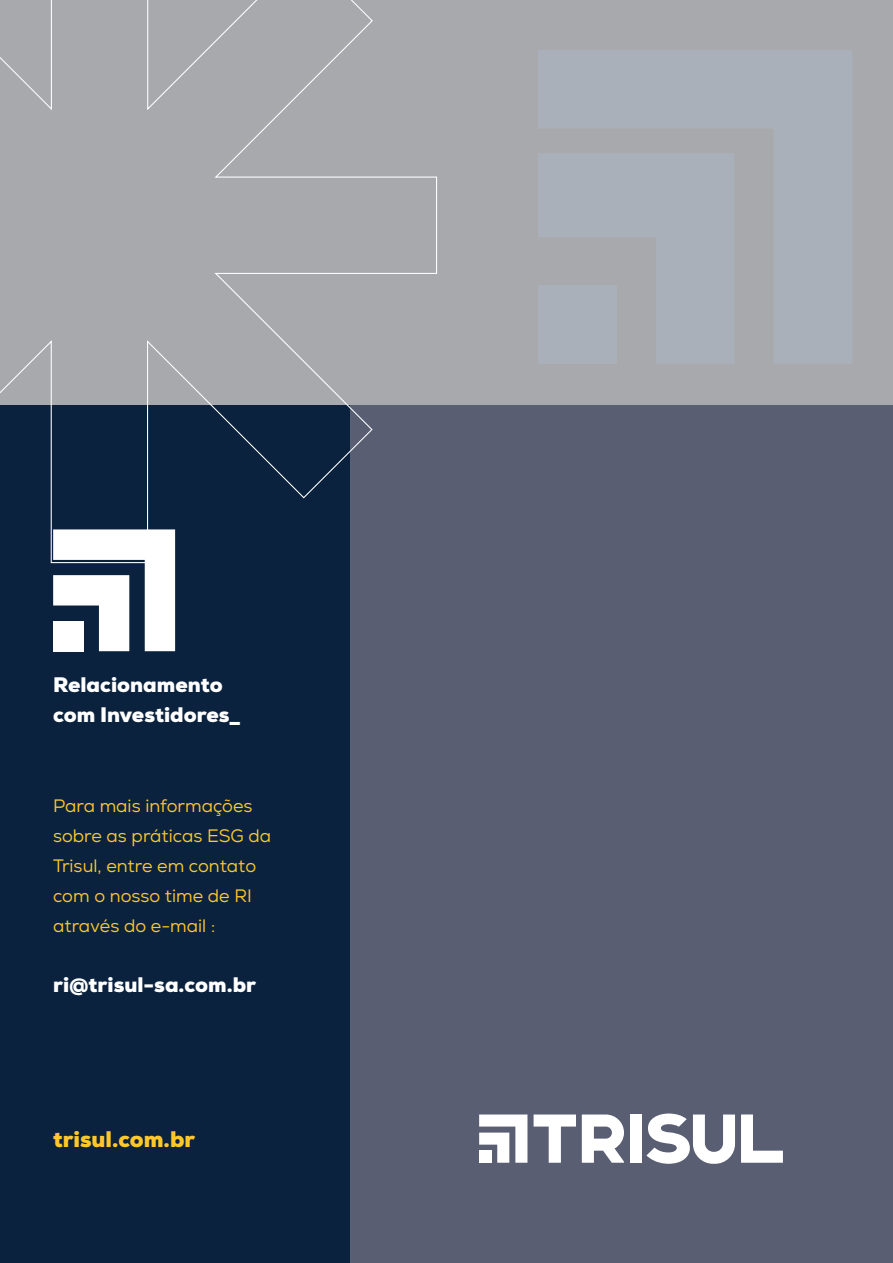
<style>
.page{position:relative;width:893px;height:1263px;background:#fff}
.page>*{position:absolute;margin:0;border:0;box-sizing:border-box;transform-origin:0 0}
.t1{font:900 22.5px "Nexa";color:#fec82b}
.t2{font:900 21px "Nexa";color:#fff}
.t3{font:18px/30px "Nexa";color:#fec82b}
</style>
<div class="page">
<div style="left:0;top:0;width:893px;height:419px;background:#a8a9ad"></div>
<div style="left:0;top:405px;width:610px;height:858px;background:#0a223e"></div>
<div style="left:351px;top:405px;width:542px;height:858px;background:#5a5e73"></div>
<svg style="left:0;top:0;width:437px;height:564px"></svg>
<svg style="left:538px;top:51px;width:314px;height:313px;fill:#aab0b9"></svg>
<svg style="left:741px;top:1114px;width:42px;height:49px"></svg>
<div style="left:630px;top:1114px;width:12px;height:49px;background:#fff"></div>
<svg style="left:534px;top:1114px;width:42px;height:49px"></svg>
<svg style="left:479px;top:1114px;width:48px;height:49px"></svg>
<svg style="left:646px;top:1113px;width:89px;height:51px"></svg>
<svg style="left:582px;top:1114px;width:42px;height:49px"></svg>
<svg style="left:53px;top:529px;width:122px;height:122px"></svg>
<p class="t2" style="left:53px;top:671px;width:171px">Relacionamento</p>
<p class="t2" style="left:53px;top:701px;width:189px">com Investidores_</p>
<p class="t3" style="left:53px;top:791px;width:220px">Para mais informações sobre as práticas ESG da<br>Trisul, entre em contato com o nosso time de RI através do e-mail :</p>
<p class="t2" style="left:53px;top:971px;width:204px">ri@trisul-sa.com.br</p>
<p class="t1" style="left:53px;top:1124px;width:143px">trisul.com.br</p>
</div>
